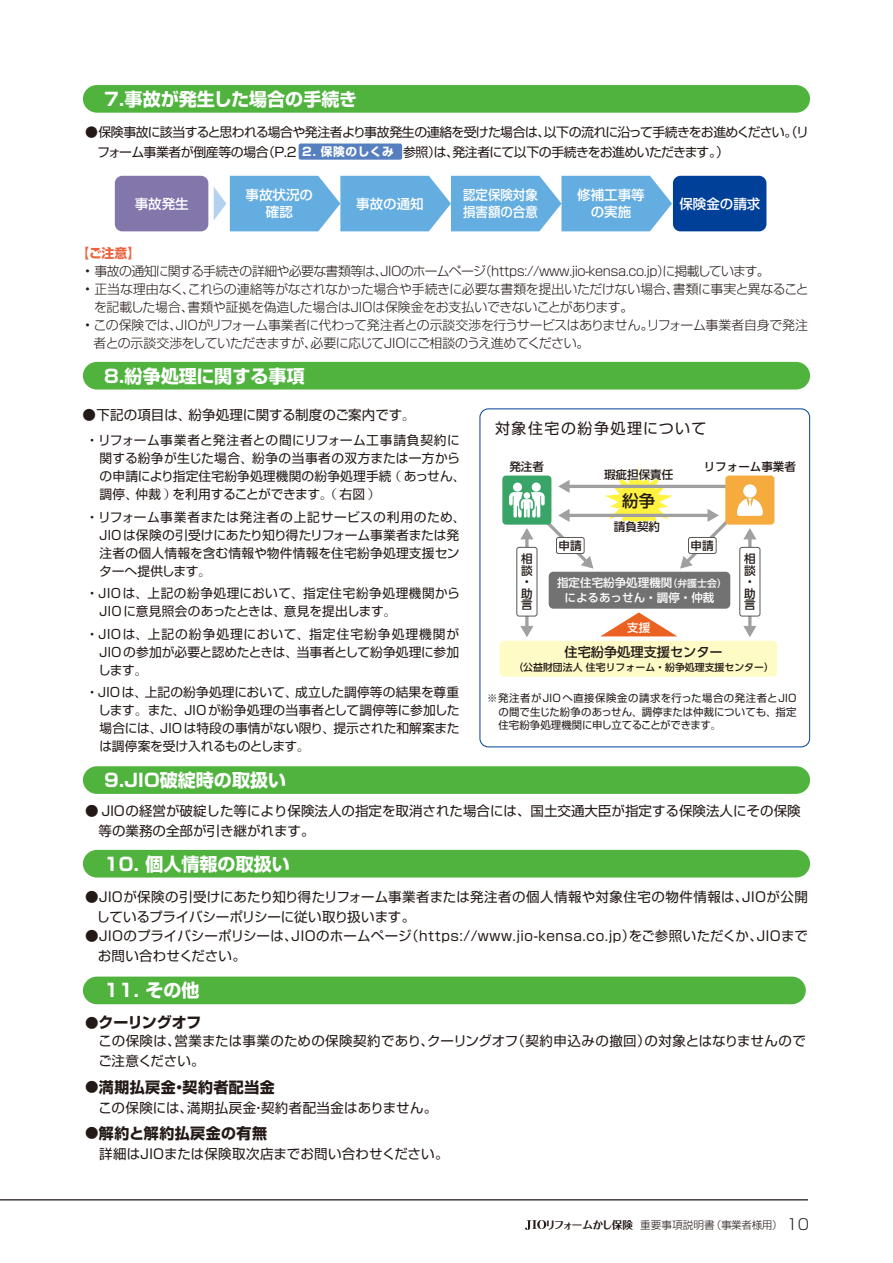
<style>
.page{position:relative;width:893px;height:1263px;background:#fff}
.page>*{position:absolute;margin:0;border:0;box-sizing:border-box;transform-origin:0 0}
.t1{font:700 18px "Shin Go Pro";color:#fff}
.t2{font:500 16.5px "UD Shin Go Pro";color:#231916}
.Sゴr{font:700 15px "Shin Go Pro";letter-spacing:.03em;color:#231916}
.t3{font:15px "Shin Go Pro";letter-spacing:.1em;color:#231916}
.Sゴr-2{font:700 15px "Shin Go Pro";letter-spacing:-.01em;color:#231916}
.Sゴr-3{font:13.5px/19.5px "Shin Go Pro";letter-spacing:.02em;color:#231916}
._12_7-SinGR{font:13.5px/19.2px "Shin Go Pro";color:#231916}
.t4{font:500 13.5px/16.5px "Shin Go Pro";color:#fff;text-align:center}
.p第2インデント{font:13.5px "Shin Go Pro";letter-spacing:.005em;color:#231916}
.t5{font:500 13.5px "Shin Go Pro";color:#fff;scale:.92 1}
.t6{font:500 13.2px "UD Shin Go Pro";color:#231916}
.Sゴr-4{font:300 12.9px/18px "Shin Go Pro";letter-spacing:-.035em;color:#231916}
.Sゴr-5{font:12.9px/19.6px "Shin Go Pro";letter-spacing:-.05em;color:#231916}
.Sゴr-6{font:700 12.9px "Shin Go Pro";color:#eb623c}
.p第2インデント-2{font:12.75px/18px "Shin Go Pro";letter-spacing:.01em;color:#231916}
.p第2インデント-3{font:12.75px/18px "Shin Go Pro";letter-spacing:.03em;color:#231916}
.t7{font:500 11.55px/11.6px "UD Shin Go Pro";color:#231916}
.t8{font:500 11.55px/14.9px "UD Shin Go Pro";color:#fff;text-align:center}
.t9{font:300 10.65px "Shin Go Pro";color:#231916}
.p第2インデント-4{font:10.5px/13.5px "Shin Go Pro";letter-spacing:-.005em;color:#231916;text-align:justify}
.t10{font:500 9.9px "UD Shin Go Pro";color:#231916}
.s1{font-weight:700;font-size:11.7px;color:#fff}
.s2{font-family:"Koz Min Pro";font-weight:500}
.s3{font-size:9.9px}
.s4{font-weight:400;font-size:13.5px}
.s5{font-family:"Folk Pro";font-weight:700}
.s6{font-size:14.85px}
</style>
<div class="page">
<hr style="left:0;top:1199px;width:808px;height:1px;background:#231916">
<svg style="left:525px;top:1220px;width:21px;height:10px"></svg>
<div style="left:83px;top:766px;width:727px;height:28px;background:#4fb33e;border-radius:14px"></div>
<div style="left:83px;top:850px;width:727px;height:27px;background:#4fb33e;border-radius:14px"></div>
<div style="left:83px;top:85px;width:727px;height:28px;background:#4fb33e;border-radius:14px"></div>
<div style="left:299px;top:144px;width:103px;height:16px;background:#567fc0;border-radius:2px"></div>
<div style="left:115px;top:176px;width:93px;height:55px;background:#8276ab;border-radius:7px"></div>
<div style="left:673px;top:176px;width:93px;height:55px;background:#004098;border-radius:7px"></div>
<svg style="left:214px;top:176px;width:458px;height:55px;background:#77b7e3"></svg>
<div style="left:83px;top:976px;width:723px;height:28px;background:#4fb33e;border-radius:14px"></div>
<div style="left:479px;top:408px;width:331px;height:339px;border:1px solid #004098;border-radius:9px"></div>
<div style="left:500px;top:641px;width:277px;height:35px;background:#fffbc7;border-radius:5px"></div>
<div style="left:549px;top:572px;width:181px;height:37px;background:#727272;border-radius:5px"></div>
<svg style="left:601px;top:612px;width:76px;height:24px"></svg>
<hr style="left:568px;top:485px;width:162px;height:3px;background:#a0a0a1">
<svg style="left:525px;top:616px;width:4px;height:10px"></svg>
<svg style="left:520px;top:626px;width:13px;height:11px"></svg>
<hr style="left:568px;top:514px;width:141px;height:3px;background:#a0a0a1">
<div style="left:516px;top:547px;width:21px;height:69px;border:1px solid #595857;border-radius:2px"></div>
<hr style="left:748px;top:537px;width:3px;height:91px;background:#a0a0a1">
<svg style="left:743px;top:626px;width:13px;height:11px"></svg>
<div style="left:740px;top:547px;width:20px;height:69px;background:#fff;border-radius:2px"></div>
<div style="left:739px;top:547px;width:21px;height:69px;border:1px solid #595857;border-radius:2px"></div>
<div style="left:725px;top:475px;width:49px;height:50px;background:#f6ab3f;border-radius:4px"></div>
<div style="left:502px;top:475px;width:49px;height:50px;background:#39a467;border-radius:4px"></div>
<svg style="left:603px;top:467px;width:160px;height:102px"></svg>
<svg style="left:509px;top:480px;width:84px;height:89px"></svg>
<div style="left:83px;top:362px;width:727px;height:27px;background:#4fb33e;border-radius:14px"></div>
<p class="t1" style="left:104px;top:85px;width:255px">7.事故が発生した場合の手続き</p>
<p class="Sゴr-5" style="left:97px;top:121px;width:713px;text-indent:-12px">●保険事故に該当すると思われる場合や発注者より事故発生の連絡を受けた場合は、以下の流れに沿って手続きをお進めください。（リフォーム事業者が倒産等の場合（P.2 <span class="s1">2．保険のしくみ</span></p>
<p class="Sゴr-5" style="left:403px;top:140px;width:327px">参照）は、発注者にて以下の手続きをお進めいただきます。）</p>
<p class="t4" style="left:577px;top:185px;width:69px">修補工事等の実施</p>
<p class="t5" style="left:463px;top:184px;width:82px">認定保険対象</p>
<p class="t5" style="left:463px;top:201px;width:82px">損害額の合意</p>
<p class="t4" style="left:246px;top:185px;width:69px">事故状況の</p>
<p class="t4" style="left:266px;top:202px;width:28px">確認</p>
<p class="t4" style="left:356px;top:194px;width:69px">事故の通知</p>
<p class="t4" style="left:135px;top:194px;width:55px">事故発生</p>
<p class="t4" style="left:679px;top:194px;width:82px">保険金の請求</p>
<p class="Sゴr-6" style="left:76px;top:243px;width:65px">【ご注意】</p>
<p class="Sゴr-4" style="left:85px;top:261px;width:686px">• 事故の通知に関する手続きの詳細や必要な書類等は、JIOのホームページ（https://www.jio-kensa.co.jp）に掲載しています。</p>
<p class="Sゴr-4" style="left:94px;top:279px;width:716px;text-indent:-9px">• 正当な理由なく、これらの連絡等がなされなかった場合や手続きに必要な書類を提出いただけない場合、書類に事実と異なることを記載した場合、書類や証拠を偽造した場合はJIOは保険金をお支払いできないことがあります。</p>
<p class="Sゴr-4" style="left:94px;top:315px;width:716px;text-indent:-9px">• この保険では、JIOがリフォーム事業者に代わって発注者との示談交渉を行うサービスはありません。リフォーム事業者自身で発注者との示談交渉をしていただきますが、必要に応じてJIOにご相談のうえ進めてください。</p>
<p class="t1" style="left:104px;top:361px;width:202px">8.紛争処理に関する事項</p>
<p class="p第2インデント" style="left:83px;top:404px;width:335px">●下記の項目は<span class="s2">、</span>紛争処理に関する制度のご案内です<span class="s2">。</span></p>
<p class="p第2インデント-2" style="left:100px;top:430px;width:367px;text-indent:-14px"><span class="s2">・</span>リフォーム事業者と発注者との間にリフォーム工事請負契約に関する紛争が生じた場合<span class="s2">、</span>紛争の当事者の双方または一方からの申請により指定住宅紛争処理機関の紛争処理手続<span class="s2">（</span>あっせん<span class="s2">、</span>調停<span class="s2">、</span>仲裁<span class="s2">）</span>を利用することができます<span class="s2">。（</span>右図<span class="s2">）</span></p>
<p class="p第2インデント-2" style="left:99px;top:506px;width:368px;text-indent:-13px"><span class="s2">・</span>リフォーム事業者または発注者の上記サービスの利用のため<span class="s2">、<br></span>JIOは保険の引受けにあたり知り得たリフォーム事業者または発注者の個人情報を含む情報や物件情報を住宅紛争処理支援センターへ提供します<span class="s2">。</span></p>
<p class="p第2インデント-3" style="left:100px;top:583px;width:362px;text-indent:-14px"><span class="s2">・</span>JIOは<span class="s2">、</span>上記の紛争処理において<span class="s2">、</span>指定住宅紛争処理機関から<br>JIOに意見照会のあったときは<span class="s2">、</span>意見を提出します<span class="s2">。</span></p>
<p class="p第2インデント-2" style="left:98px;top:623px;width:363px;text-align:justify;text-indent:-13px"><span class="s2">・</span>JIOは<span class="s2">、</span>上記の紛争処理において<span class="s2">、</span>指定住宅紛争処理機関がJIOの参加が必要と認めたときは<span class="s2">、</span>当事者として紛争処理に参加します<span class="s2">。</span></p>
<p class="p第2インデント-2" style="left:98px;top:682px;width:363px;text-align:justify;text-indent:-13px"><span class="s2">・</span>JIOは<span class="s2">、</span>上記の紛争処理において<span class="s2">、</span>成立した調停等の結果を尊重します<span class="s2">。</span>また<span class="s2">、</span>JIOが紛争処理の当事者として調停等に参加した場合には<span class="s2">、</span>JIOは特段の事情がない限り<span class="s2">、</span>提示された和解案または調停案を受け入れるものとします<span class="s2">。</span></p>
<p class="p第2インデント-4" style="left:498px;top:690px;width:300px;text-indent:-11px"><span class="s2">※</span>発注者がJIOへ直接保険金の請求を行った場合の発注者とJIOの間で生じた紛争のあっせん<span class="s2">、</span>調停または仲裁についても<span class="s2">、</span>指定住宅紛争処理機関に申し立てることができます<span class="s2">。</span></p>
<p class="t3" style="left:495px;top:416px;width:213px">対象住宅の紛争処理について</p>
<p class="t7" style="left:509px;top:461px;width:36px">発注者</p>
<p class="t7" style="left:704px;top:461px;width:94px">リフォーム事業者</p>
<p class="t7" style="left:604px;top:468px;width:71px">瑕疵担保責任</p>
<p class="t2" style="left:622px;top:488px;width:34px">紛争</p>
<p class="t7" style="left:614px;top:521px;width:48px">請負契約</p>
<p class="t7" style="left:559px;top:539px;width:25px">申請</p>
<p class="t7" style="left:691px;top:539px;width:25px">申請</p>
<p class="t7" style="left:521px;top:552px;width:13px">相談・助言</p>
<p class="t7" style="left:744px;top:552px;width:13px">相談・助言</p>
<p class="t8" style="left:557px;top:575px;width:171px">指定住宅紛争処理機関<span class="s3">（弁護士会）</span>によるあっせん・調停・仲裁</p>
<p class="t8" style="left:627px;top:620px;width:25px">支援</p>
<p class="t6" style="left:564px;top:641px;width:160px">住宅紛争処理支援センター</p>
<p class="t10" style="left:513px;top:659px;width:262px">（公益財団法人住宅リフォーム・紛争処理支援センター）</p>
<p class="t1" style="left:104px;top:766px;width:184px">9.JIO破綻時の取扱い</p>
<p class="_12_7-SinGR" style="left:99px;top:800px;width:704px;text-indent:-14px">● JIOの経営が破綻した等により保険法人の指定を取消された場合には、国土交通大臣が指定する保険法人にその保険等の業務の全部が引き継がれます。</p>
<p class="t1" style="left:104px;top:849px;width:187px">10. 個人情報の取扱い</p>
<p class="Sゴr-3" style="left:96px;top:886px;width:713px;text-indent:-11px">●JIOが保険の引受けにあたり知り得たリフォーム事業者または発注者の個人情報や対象住宅の物件情報は、JIOが公開しているプライバシーポリシーに従い取り扱います。</p>
<p class="Sゴr-3" style="left:98px;top:925px;width:712px;text-indent:-13px">●JIOのプライバシーポリシーは、JIOのホームページ（https://www.jio-kensa.co.jp）をご参照いただくか、JIOまでお問い合わせください。</p>
<p class="t1" style="left:104px;top:976px;width:97px">11. その他</p>
<p class="Sゴr-2" style="left:85px;top:1010px;width:118px"><span class="s4">●</span>クーリングオフ</p>
<p class="Sゴr-3" style="left:98px;top:1030px;width:709px">この保険は、営業または事業のための保険契約であり、クーリングオフ（契約申込みの撤回）の対象とはなりませんのでご注意ください。</p>
<p class="Sゴr-3" style="left:99px;top:1096px;width:340px">この保険には、満期払戻金・契約者配当金はありません。</p>
<p class="Sゴr-3" style="left:99px;top:1143px;width:351px">詳細はJIOまたは保険取次店までお問い合わせください。</p>
<p class="Sゴr" style="left:85px;top:1075px;width:191px"><span class="s4">●</span>満期払戻金・契約者配当金</p>
<p class="Sゴr" style="left:85px;top:1121px;width:184px"><span class="s4">●</span>解約と解約払戻金の有無</p>
<p class="t9" style="left:545px;top:1216px;width:265px"><span class="s5">リフォームかし保険</span> 重要事項説明書（事業者様用） <span class="s6">10</span></p>
</div>
